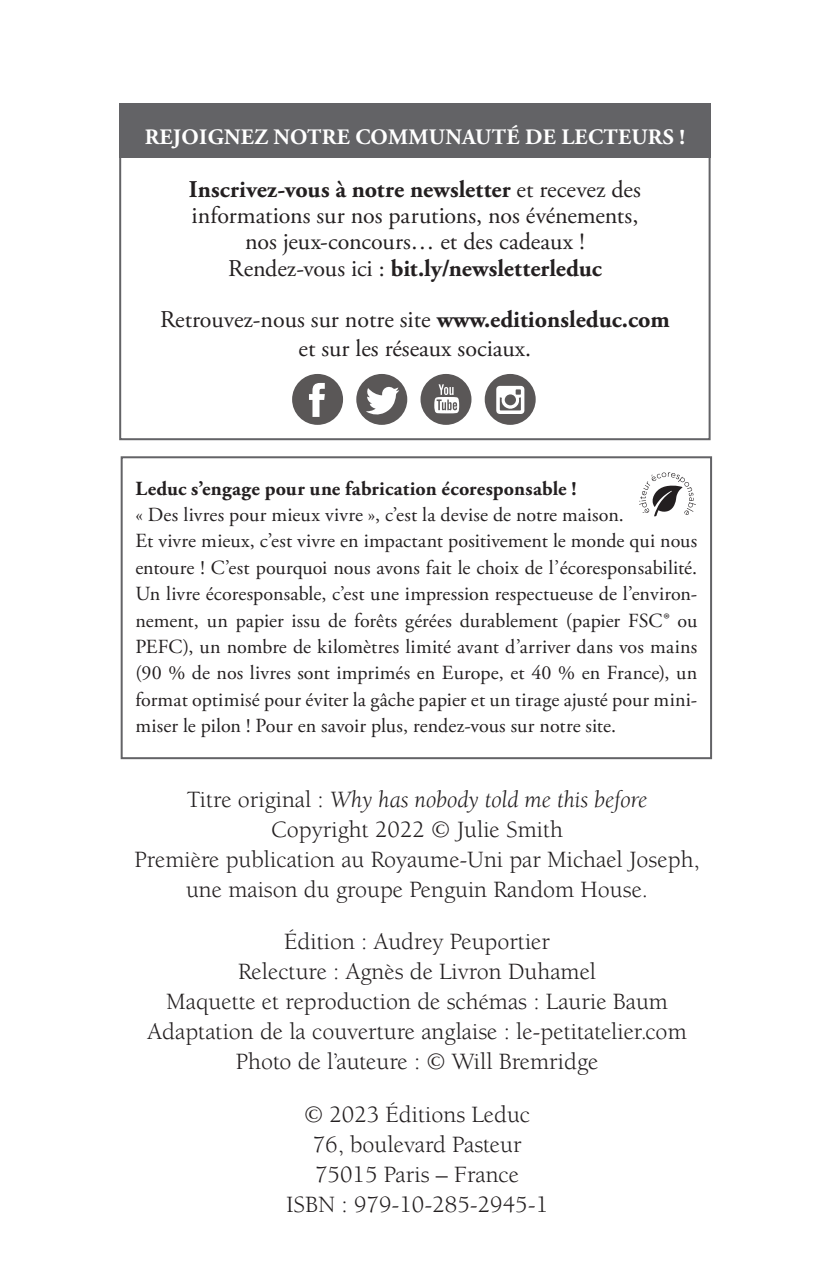
<style>
.page{position:relative;width:823px;height:1276px;background:#fff}
.page>*{position:absolute;margin:0;border:0;box-sizing:border-box;transform-origin:0 0}
.t1{font:24px/30px "Berkeley Pro";color:#231f20;text-align:center}
.t2{font:24px/26.4px "Adobe Garamond Pro";color:#231f20;text-align:center}
.t3{font:700 22px "Adobe Garamond Pro";letter-spacing:.015em;color:#fff}
.t4{font:20px/26.4px "Adobe Garamond Pro";letter-spacing:.005em;color:#231f20}
.t5{font:700 20px "Adobe Garamond Pro";letter-spacing:.015em;color:#231f20}
.s1{font-weight:700}
.s2{font-style:italic}
</style>
<div class="page">
<div style="left:119px;top:104px;width:591px;height:54px;background:#636366"></div>
<div style="left:119px;top:107px;width:591px;height:333px;border:2px solid #636366"></div>
<div style="left:121px;top:456px;width:590px;height:303px;border:2px solid #636366"></div>
<div style="left:292px;top:374px;width:51px;height:51px;background:#5a5757;border-radius:50%"></div>
<svg style="left:309px;top:383px;width:15px;height:34px"></svg>
<div style="left:356px;top:374px;width:51px;height:51px;background:#5a5757;border-radius:50%"></div>
<svg style="left:420px;top:374px;width:51px;height:51px"></svg>
<svg style="left:434px;top:384px;width:25px;height:29px"></svg>
<svg style="left:484px;top:374px;width:51px;height:51px"></svg>
<svg style="left:366px;top:387px;width:33px;height:28px"></svg>
<svg style="left:496px;top:386px;width:28px;height:28px"></svg>
<svg style="left:639px;top:472px;width:56px;height:44px"></svg>
<p class="t3" style="left:145px;top:124px;width:541px">REJOIGNEZ NOTRE COMMUNAUTÉ DE LECTEURS !</p>
<p class="t2" style="left:188px;top:177px;width:453px"><span class="s1">Inscrivez-vous à notre newsletter</span> et recevez des informations sur nos parutions, nos événements, nos jeux-concours… et des cadeaux !<br>Rendez-vous ici : <span class="s1">bit.ly/newsletterleduc</span></p>
<p class="t2" style="left:160px;top:306px;width:511px;line-height:28.8px">Retrouvez-nous sur notre site <span class="s1">www.editionsleduc.com </span>et sur les réseaux sociaux.</p>
<p class="t5" style="left:135px;top:477px;width:442px">Leduc s’engage pour une fabrication écoresponsable !</p>
<p class="t4" style="left:135px;top:502px;width:563px">« Des livres pour mieux vivre », c’est la devise de notre maison.<br>Et vivre mieux, c’est vivre en impactant positivement le monde qui nous entoure ! C’est pourquoi nous avons fait le choix de l’écoresponsabilité.<br>Un livre écoresponsable, c’est une impression respectueuse de l’environ&shy;nement, un papier issu de forêts gérées durablement (papier FSC® ou PEFC), un nombre de kilomètres limité avant d’arriver dans vos mains (90 % de nos livres sont imprimés en Europe, et 40 % en France), un format optimisé pour éviter la gâche papier et un tirage ajusté pour mini&shy;miser le pilon ! Pour en savoir plus, rendez-vous sur notre site.</p>
<p class="t1" style="left:134px;top:784px;width:566px">Titre original : <span class="s2">Why has nobody told me this before<br></span>Copyright 2022 © Julie Smith<br>Première publication au Royaume-Uni par Michael Joseph, une maison du groupe Penguin Random House.</p>
<p class="t1" style="left:147px;top:927px;width:540px">Édition : Audrey Peuportier<br>Relecture : Agnès de Livron Duhamel<br>Maquette et reproduction de schémas : Laurie Baum Adaptation de la couverture anglaise : le-petitatelier.com Photo de l’auteure : © Will Bremridge</p>
<p class="t1" style="left:286px;top:1099px;width:263px">© 2023 Éditions Leduc<br>76, boulevard Pasteur<br>75015 Paris – France<br>ISBN : 979-10-285-2945-1</p>
</div>
